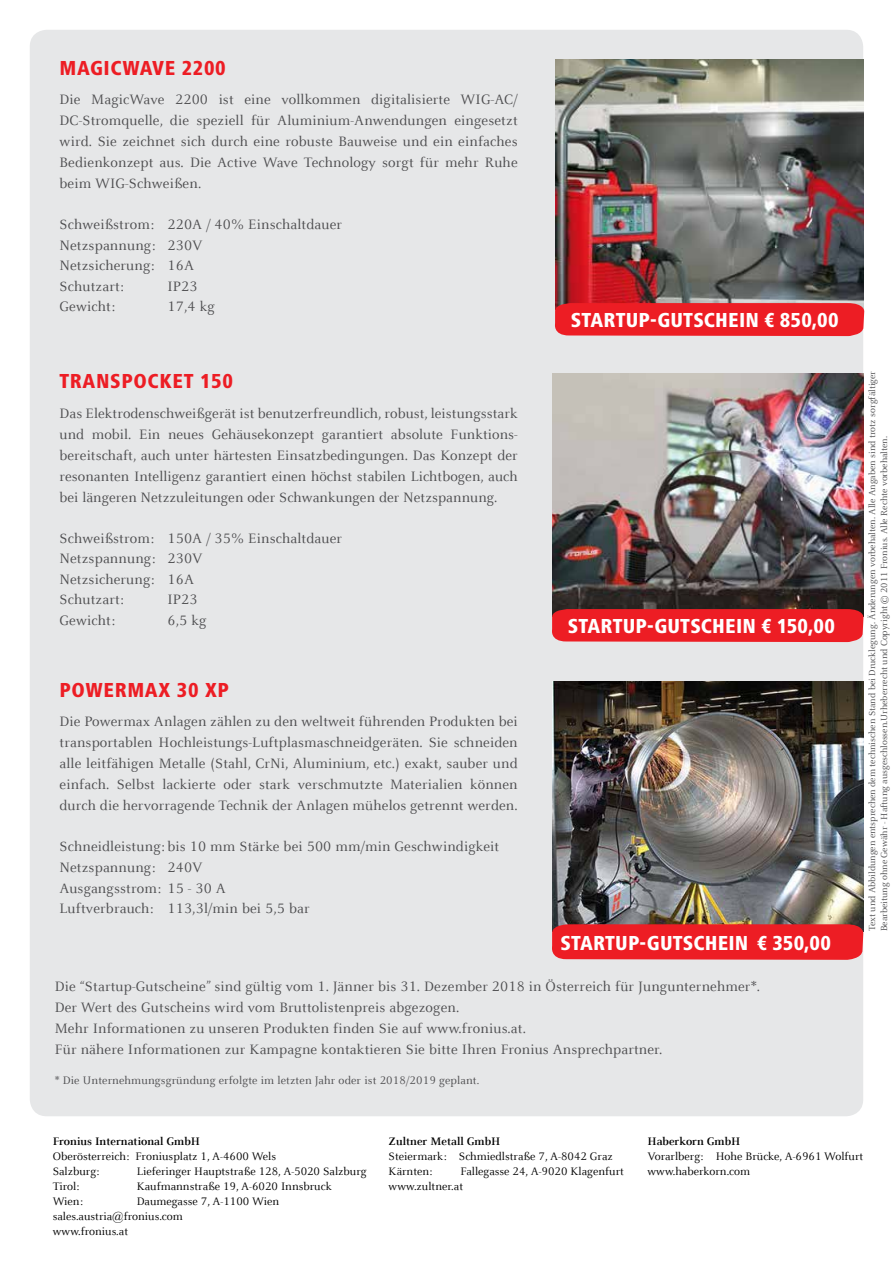
<style>
.page{position:relative;width:893px;height:1263px;background:#fff}
.page>*{position:absolute;margin:0;border:0;box-sizing:border-box;transform-origin:0 0}
.t1{font:800 condensed 21px "Frutiger Next LTW1 G";letter-spacing:.005em;color:#fff}
.t2{font:800 condensed 21px "Frutiger Next LTW1 G";letter-spacing:.03em;color:#ed1d24}
.t3{font:15px/21px "Celeste Offc Pro";letter-spacing:.01em;color:#4d4d4f}
.t4{font:12px/15px "Celeste Offc Pro";color:#000}
.t5{font:12px "Celeste Offc Pro";letter-spacing:.01em;color:#4d4d4f}
.t6{font:700 12px "Celeste Offc Pro";color:#000}
.t7{font:9.75px/12px "Celeste Offc Pro";color:#4d4d4f}
</style>
<div class="page">
<div style="left:30px;top:30px;width:833px;height:1086px;background:#e6e7e8;border-radius:17px"></div>
<img style="left:555px;top:60px;width:308px;height:243px">
<img style="left:553px;top:682px;width:310px;height:242px">
<img style="left:553px;top:373px;width:310px;height:236px">
<div style="left:552px;top:609px;width:311px;height:33px;background:#ed1d24"></div>
<div style="left:555px;top:303px;width:309px;height:33px;background:#ed1d24"></div>
<div style="left:552px;top:924px;width:311px;height:36px;background:#ed1d24"></div>
<h1 class="t2" style="left:60px;top:56px;width:168px">MAGICWAVE 2200</h1>
<p class="t3" style="left:60px;top:89px;width:460px;text-align:justify">Die MagicWave 2200 ist eine vollkommen digitalisierte WIG-AC/ DC-Stromquelle, die speziell für Aluminium-Anwendungen eingesetzt wird. Sie zeichnet sich durch eine robuste Bauweise und ein einfaches Bedienkonzept aus. Die Active Wave Technology sorgt für mehr Ruhe beim WIG-Schweißen.</p>
<p class="t3" style="left:60px;top:214px;width:284px;line-height:20.5px">Schweißstrom: 220A / 40% Einschaltdauer<br>Netzspannung: 230V<br>Netzsicherung: 16A<br>Schutzart:</p>
<p class="t3" style="left:168px;top:275px;width:32px">IP23</p>
<p class="t3" style="left:60px;top:296px;width:57px">Gewicht:</p>
<p class="t3" style="left:168px;top:296px;width:49px">17,4 kg</p>
<h1 class="t2" style="left:60px;top:369px;width:175px">TRANSPOCKET 150</h1>
<p class="t3" style="left:60px;top:402px;width:460px;text-align:justify">Das Elektrodenschweißgerät ist benutzerfreundlich, robust, leistungsstark und mobil. Ein neues Gehäusekonzept garantiert absolute Funktions&shy;bereitschaft, auch unter härtesten Einsatzbedingungen. Das Konzept der resonanten Intelligenz garantiert einen höchst stabilen Lichtbogen, auch bei längeren Netzzuleitungen oder Schwankungen der Netzspannung.</p>
<p class="t3" style="left:60px;top:528px;width:284px;line-height:20.5px">Schweißstrom: 150A / 35% Einschaltdauer<br>Netzspannung: 230V<br>Netzsicherung: 16A<br>Schutzart:</p>
<p class="t3" style="left:168px;top:589px;width:32px">IP23</p>
<p class="t3" style="left:60px;top:609px;width:57px">Gewicht:</p>
<p class="t3" style="left:168px;top:609px;width:41px">6,5 kg</p>
<h1 class="t2" style="left:60px;top:678px;width:171px">POWERMAX 30 XP</h1>
<p class="t3" style="left:60px;top:711px;width:460px;text-align:justify">Die Powermax Anlagen zählen zu den weltweit führenden Produkten bei transportablen Hochleistungs-Luftplasmaschneidgeräten. Sie schneiden alle leitfähigen Metalle (Stahl, CrNi, Aluminium, etc.) exakt, sauber und einfach. Selbst lackierte oder stark verschmutzte Materialien können durch die hervorragende Technik der Anlagen mühelos getrennt werden.</p>
<p class="t3" style="left:60px;top:836px;width:441px;line-height:20.5px">Schneidleistung: bis 10 mm Stärke bei 500 mm/min Geschwindigkeit Netzspannung: 240V<br>Ausgangsstrom: 15 - 30 A<br>Luftverbrauch: 113,3l/min bei 5,5 bar</p>
<h1 class="t1" style="left:571px;top:308px;width:269px">STARTUP-GUTSCHEIN € 850,00</h1>
<h1 class="t1" style="left:568px;top:614px;width:269px">STARTUP-GUTSCHEIN € 150,00</h1>
<h1 class="t1" style="left:560px;top:930px;width:272px">STARTUP-GUTSCHEIN € 350,00</h1>
<p class="t3" style="left:55px;top:976px;width:707px">Die “Startup-Gutscheine” sind gültig vom 1. Jänner bis 31. Dezember 2018 in Österreich für Jungunternehmer*.<br>Der Wert des Gutscheins wird vom Bruttolistenpreis abgezogen.<br>Mehr Informationen zu unseren Produkten finden Sie auf www.fronius.at.<br>Für nähere Informationen zur Kampagne kontaktieren Sie bitte Ihren Fronius Ansprechpartner.</p>
<p class="t5" style="left:55px;top:1072px;width:426px">* Die Unternehmungsgründung erfolgte im letzten Jahr oder ist 2018/2019 geplant.</p>
<p class="t7" style="left:866px;top:931px;width:562px;rotate:-90deg">Text und Abbildungen entsprechen dem technischen Stand bei Drucklegung. Änderungen vorbehalten. Alle Angaben sind trotz sorgfältiger<br>Bearbeitung ohne Gewähr - Haftung ausgeschlossen.Urheberrecht und Copyright © 2011 Fronius. Alle Rechte vorbehalten.</p>
<p class="t6" style="left:53px;top:1134px;width:149px">Fronius International GmbH</p>
<p class="t4" style="left:53px;top:1148px;width:225px">Oberösterreich: Froniusplatz 1, A-4600 Wels<br>Salzburg:</p>
<p class="t4" style="left:137px;top:1163px;width:231px">Lieferinger Hauptstraße 128, A-5020 Salzburg</p>
<p class="t4" style="left:53px;top:1178px;width:29px">Tirol:</p>
<p class="t4" style="left:137px;top:1178px;width:197px">Kaufmannstraße 19, A-6020 Innsbruck</p>
<p class="t4" style="left:53px;top:1193px;width:32px">Wien:</p>
<p class="t4" style="left:53px;top:1193px;width:228px;text-indent:84px">Daumegasse 7, A-1100 Wien sales.austria@fronius.com<br>www.fronius.at</p>
<p class="t6" style="left:389px;top:1134px;width:113px">Zultner Metall GmbH</p>
<p class="t4" style="left:389px;top:1148px;width:226px">Steiermark: Schmiedlstraße 7, A-8042 Graz<br>Kärnten:</p>
<p class="t4" style="left:389px;top:1163px;width:237px;text-indent:72px">Fallegasse 24, A-9020 Klagenfurt www.zultner.at</p>
<p class="t6" style="left:647px;top:1134px;width:95px">Haberkorn GmbH</p>
<p class="t4" style="left:647px;top:1148px;width:217px">Vorarlberg: Hohe Brücke, A-6961 Wolfurt www.haberkorn.com</p>
</div>
